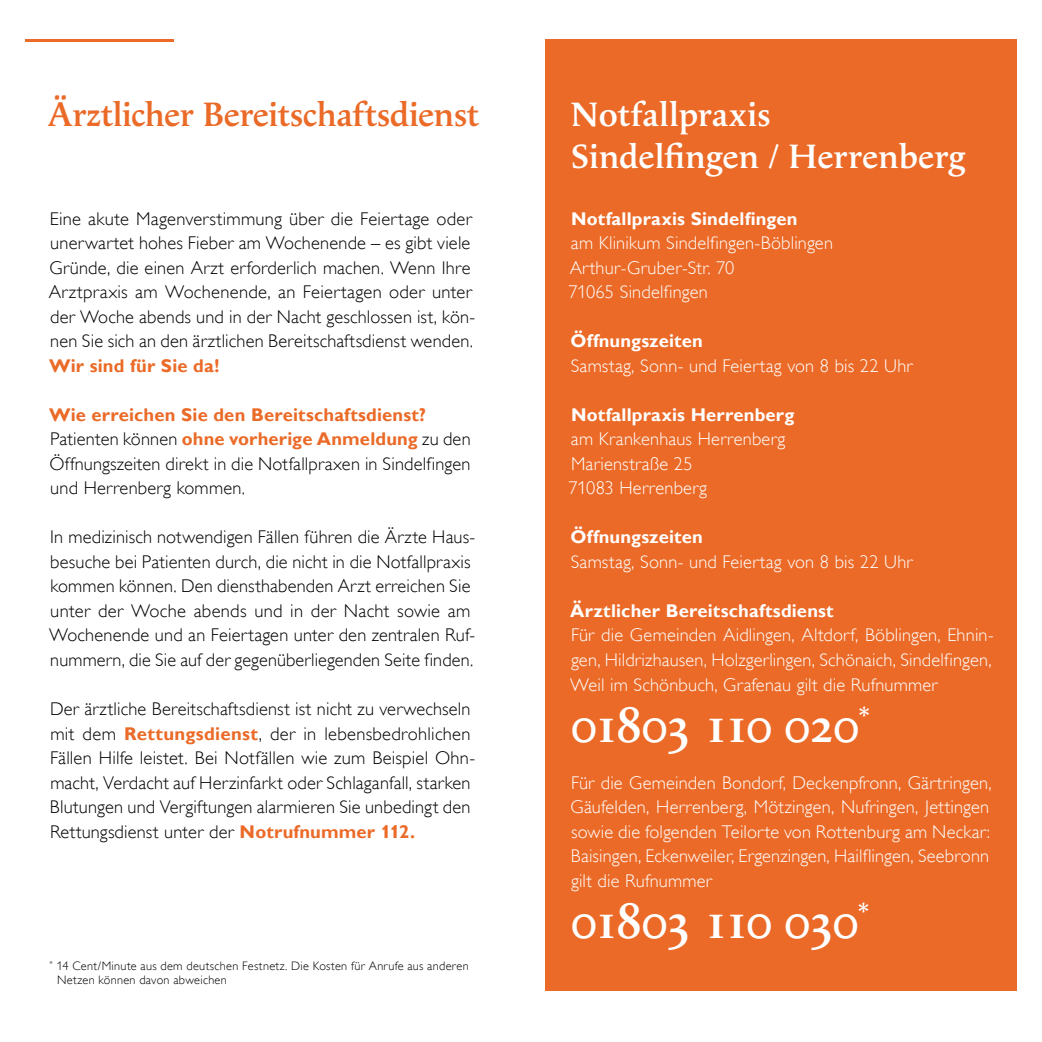
<style>
.page{position:relative;width:1042px;height:1042px;background:#fff}
.page>*{position:absolute;margin:0;border:0;box-sizing:border-box;transform-origin:0 0}
.t1{font:600 49px "Apolline Std";letter-spacing:-.025em;color:#fff}
.t2{font:600 35px/42px "Apolline Std";letter-spacing:-.01em;color:#fff}
.t3{font:600 35px "Apolline Std";letter-spacing:-.025em;color:#eb6a27}
.t4{font:300 18.38px/24.5px "Gill Alt One";letter-spacing:.01em;color:#000}
.t5{font:300 18.38px/24.5px "Gill Alt One";letter-spacing:.01em;color:#fff}
.t6{font:700 18.38px "Gill Alt One";letter-spacing:.01em;color:#fff}
.t7{font:700 18.38px "Gill Alt One";letter-spacing:.01em;color:#eb6a27}
.t8{font:300 12.25px/14px "Gill Alt One";letter-spacing:.025em;color:#000}
.s1{font-weight:700;color:#eb6a27}
</style>
<div class="page">
<hr style="left:25px;top:40px;width:149px;height:2px;background:#eb6a27">
<div style="left:546px;top:40px;width:471px;height:951px;background:#eb6a27"></div>
<h2 class="t3" style="left:48px;top:94px;width:433px">Ärztlicher Bereitschaftsdienst</h2>
<h2 class="t2" style="left:570px;top:95px;width:396px">Notfallpraxis<br>Sindelfingen / Herrenberg</h2>
<p class="t6" style="left:571px;top:208px;width:228px">Notfallpraxis Sindelfingen</p>
<p class="t5" style="left:568px;top:231px;width:266px">am Klinikum Sindelfingen-Böblingen<br>Arthur-Gruber-Str. 70<br>71065 Sindelfingen</p>
<p class="t6" style="left:570px;top:330px;width:134px">Öffnungszeiten</p>
<p class="t5" style="left:571px;top:353px;width:343px">Samstag, Sonn- und Feiertag von 8 bis 22 Uhr</p>
<p class="t6" style="left:571px;top:404px;width:225px">Notfallpraxis Herrenberg</p>
<p class="t5" style="left:568px;top:427px;width:218px">am Krankenhaus Herrenberg<br>Marienstraße 25<br>71083 Herrenberg</p>
<p class="t6" style="left:570px;top:526px;width:134px">Öffnungszeiten</p>
<p class="t5" style="left:571px;top:549px;width:343px">Samstag, Sonn- und Feiertag von 8 bis 22 Uhr</p>
<p class="t6" style="left:570px;top:600px;width:265px">Ärztlicher Bereitschaftsdienst</p>
<p class="t5" style="left:570px;top:623px;width:425px;text-align:justify">Für die Gemeinden Aidlingen, Altdorf, Böblingen, Ehnin&shy;gen, Hildrizhausen, Holzgerlingen, Schönaich, Sindelfingen, Weil im Schönbuch, Grafenau gilt die Rufnummer</p>
<h1 class="t1" style="left:572px;top:697px;width:301px">01803 110 020<sup>*</sup></h1>
<p class="t5" style="left:570px;top:770px;width:423px">Für die Gemeinden Bondorf, Deckenpfronn, Gärtringen, Gäufelden, Herrenberg, Mötzingen, Nufringen, Jettingen sowie die folgenden Teilorte von Rottenburg am Neckar:<br>Baisingen, Eckenweiler, Ergenzingen, Hailflingen, Seebronn gilt die Rufnummer</p>
<h1 class="t1" style="left:572px;top:893px;width:300px">01803 110 030<sup>*</sup></h1>
<p class="t8" style="left:57px;top:958px;width:413px;text-indent:-7px"><sup>*</sup> 14 Cent/Minute aus dem deutschen Festnetz. Die Kosten für Anrufe aus anderen<br>Netzen können davon abweichen</p>
<p class="t4" style="left:49px;top:206px;width:428px">Eine akute Magenverstimmung über die Feiertage oder unerwartet hohes Fieber am Wochenende – es gibt viele Gründe, die einen Arzt erforderlich machen. Wenn Ihre Arztpraxis am Wochenende, an Feiertagen oder unter der Woche abends und in der Nacht geschlossen ist, kön&shy;nen Sie sich an den ärztlichen Bereitschaftsdienst wenden.</p>
<p class="t7" style="left:49px;top:355px;width:172px">Wir sind für Sie da!</p>
<p class="t4" style="left:49px;top:402px;width:423px"><span class="s1">Wie erreichen Sie den Bereitschaftsdienst?<br></span>Patienten können <span class="s1">ohne vorherige Anmeldung</span> zu den Öffnungszeiten direkt in die Notfallpraxen in Sindelfingen und Herrenberg kommen.</p>
<p class="t4" style="left:49px;top:525px;width:427px">In medizinisch notwendigen Fällen führen die Ärzte Haus&shy;besuche bei Patienten durch, die nicht in die Notfallpraxis kommen können. Den diensthabenden Arzt erreichen Sie unter der Woche abends und in der Nacht sowie am Wochenende und an Feiertagen unter den zentralen Ruf&shy;nummern, die Sie auf der gegenüberliegenden Seite finden.</p>
<p class="t4" style="left:50px;top:696px;width:427px">Der ärztliche Bereitschaftsdienst ist nicht zu verwechseln mit dem <span class="s1">Rettungsdienst</span>, der in lebensbedrohlichen Fällen Hilfe leistet. Bei Notfällen wie zum Beispiel Ohn&shy;macht, Verdacht auf Herzinfarkt oder Schlaganfall, starken Blutungen und Vergiftungen alarmieren Sie unbedingt den Rettungsdienst unter der <span class="s1">Notrufnummer 112.</span></p>
</div>
